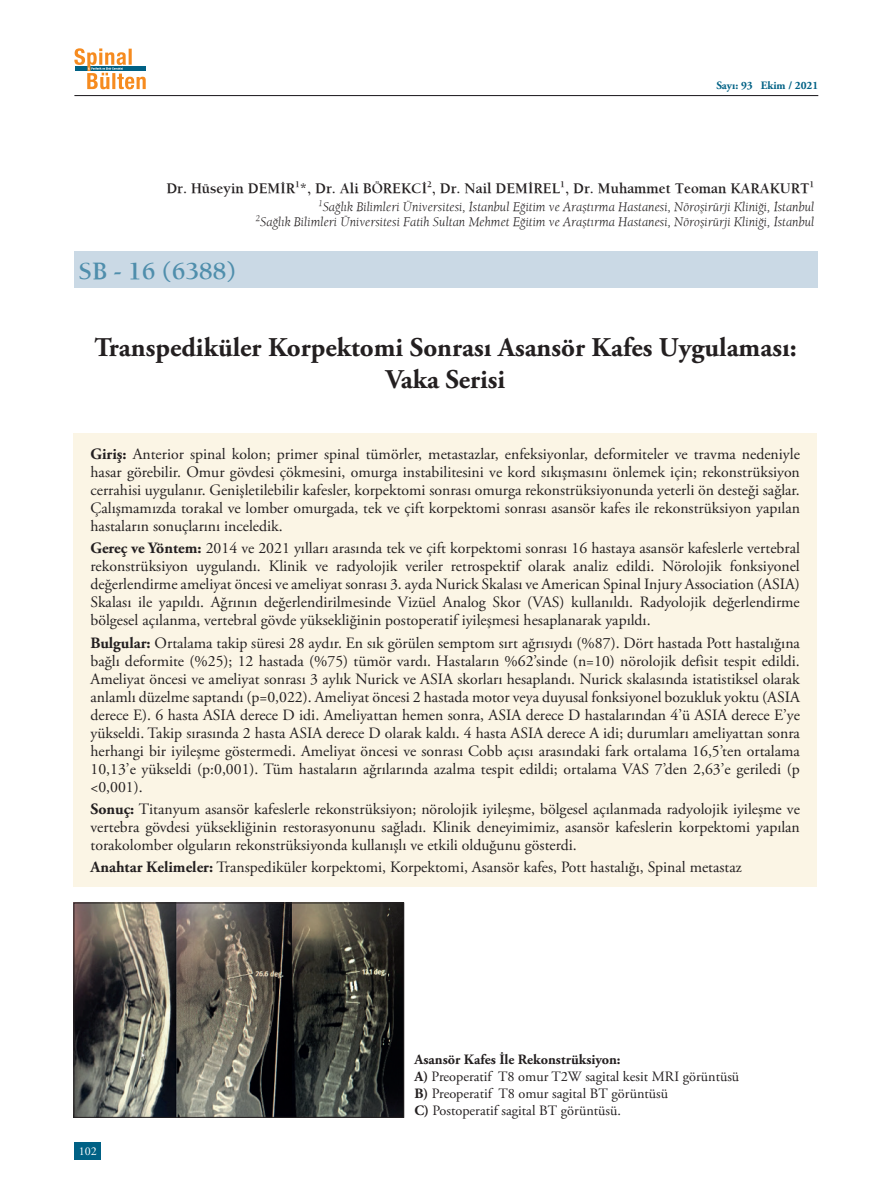
<style>
.page{position:relative;width:893px;height:1191px;background:#fff}
.page>*{position:absolute;margin:0;border:0;box-sizing:border-box;transform-origin:0 0}
.t1{font:700 27px/31.5px "Adobe Garamond Pro";color:#231f20;text-align:center}
.t2{font:700 25.5px "Berkeley";color:#4f8eac}
.t3{font:15.75px/18px "Adobe Garamond Pro";color:#231f20;text-align:justify}
.t4{font:700 15px "Berkeley";color:#231f20}
.t5{font:14.25px/17.1px "Adobe Garamond Pro";color:#231f20}
.t6{font:italic 13.5px/15px "Berkeley";color:#231f20;text-align:right}
.t7{font:12px "Adobe Garamond Pro";color:#fff}
.t8{font:700 11.25px "Adobe Garamond Pro";color:#006185}
.s1{font-weight:700}
</style>
<div class="page">
<div style="left:74px;top:1141px;width:27px;height:18px;background:#006185"></div>
<div style="left:74px;top:251px;width:744px;height:37px;background:#cad9e5"></div>
<hr style="left:74px;top:95px;width:744px;height:1px;background:#171419">
<svg style="left:74px;top:48px;width:72px;height:41px"></svg>
<div style="left:74px;top:433px;width:743px;height:454px;background:#fbf5e5"></div>
<img style="left:76px;top:904px;width:326px;height:211px">
<div style="left:74px;top:902px;width:330px;height:215px;border:1px solid #231f20"></div>
<p class="t8" style="left:716px;top:79px;width:103px">Sayı: 93 Ekim / 2021</p>
<p class="t4" style="left:166px;top:179px;width:650px">Dr. Hüseyin DEMİR<sup>1</sup>*, Dr. Ali BÖREKCİ<sup>2</sup>, Dr. Nail DEMİREL<sup>1</sup>, Dr. Muhammet Teoman KARAKURT<sup>1</sup></p>
<p class="t6" style="left:256px;top:199px;width:560px"><sup>1</sup>Sağlık Bilimleri Üniversitesi, İstanbul Eğitim ve Araştırma Hastanesi, Nöroşirürji Kliniği, İstanbul<br><sup>2</sup>Sağlık Bilimleri Üniversitesi Fatih Sultan Mehmet Eğitim ve Araştırma Hastanesi, Nöroşirürji Kliniği, İstanbul</p>
<h2 class="t2" style="left:78px;top:256px;width:159px">SB - 16 (6388)</h2>
<h1 class="t1" style="left:94px;top:332px;width:704px">Transpediküler Korpektomi Sonrası Asansör Kafes Uygulaması:<br>Vaka Serisi</h1>
<p class="t3" style="left:91px;top:446px;width:711px"><span class="s1">Giriş:</span> Anterior spinal kolon; primer spinal tümörler, metastazlar, enfeksiyonlar, deformiteler ve travma nedeniyle hasar görebilir. Omur gövdesi çökmesini, omurga instabilitesini ve kord sıkışmasını önlemek için; rekonstrüksiyon cerrahisi uygulanır. Genişletilebilir kafesler, korpektomi sonrası omurga rekonstrüksiyonunda yeterli ön desteği sağlar.<br>Çalışmamızda torakal ve lomber omurgada, tek ve çift korpektomi sonrası asansör kafes ile rekonstrüksiyon yapılan hastaların sonuçlarını inceledik.</p>
<p class="t3" style="left:91px;top:540px;width:711px"><span class="s1">Gereç ve Yöntem:</span> 2014 ve 2021 yılları arasında tek ve çift korpektomi sonrası 16 hastaya asansör kafeslerle vertebral rekonstrüksiyon uygulandı. Klinik ve radyolojik veriler retrospektif olarak analiz edildi. Nörolojik fonksiyonel değerlendirme ameliyat öncesi ve ameliyat sonrası 3. ayda Nurick Skalası ve American Spinal Injury Association (ASIA)<br>Skalası ile yapıldı. Ağrının değerlendirilmesinde Vizüel Analog Skor (VAS) kullanıldı. Radyolojik değerlendirme bölgesel açılanma, vertebral gövde yüksekliğinin postoperatif iyileşmesi hesaplanarak yapıldı.</p>
<p class="t3" style="left:91px;top:634px;width:711px"><span class="s1">Bulgular:</span> Ortalama takip süresi 28 aydır. En sık görülen semptom sırt ağrısıydı (%87). Dört hastada Pott hastalığına bağlı deformite (%25); 12 hastada (%75) tümör vardı. Hastaların %62’sinde (n=10) nörolojik defisit tespit edildi.<br>Ameliyat öncesi ve ameliyat sonrası 3 aylık Nurick ve ASIA skorları hesaplandı. Nurick skalasında istatistiksel olarak anlamlı düzelme saptandı (p=0,022). Ameliyat öncesi 2 hastada motor veya duyusal fonksiyonel bozukluk yoktu (ASIA derece E). 6 hasta ASIA derece D idi. Ameliyattan hemen sonra, ASIA derece D hastalarından 4’ü ASIA derece E’ye yükseldi. Takip sırasında 2 hasta ASIA derece D olarak kaldı. 4 hasta ASIA derece A idi; durumları ameliyattan sonra herhangi bir iyileşme göstermedi. Ameliyat öncesi ve sonrası Cobb açısı arasındaki fark ortalama 16,5’ten ortalama 10,13’e yükseldi (p:0,001). Tüm hastaların ağrılarında azalma tespit edildi; ortalama VAS 7’den 2,63’e geriledi (p &lt;0,001).</p>
<p class="t3" style="left:91px;top:800px;width:711px"><span class="s1">Sonuç:</span> Titanyum asansör kafeslerle rekonstrüksiyon; nörolojik iyileşme, bölgesel açılanmada radyolojik iyileşme ve vertebra gövdesi yüksekliğinin restorasyonunu sağladı. Klinik deneyimimiz, asansör kafeslerin korpektomi yapılan torakolomber olguların rekonstrüksiyonda kullanışlı ve etkili olduğunu gösterdi.</p>
<p class="t3" style="left:91px;top:859px;width:653px"><span class="s1">Anahtar Kelimeler:</span> Transpediküler korpektomi, Korpektomi, Asansör kafes, Pott hastalığı, Spinal metastaz</p>
<p class="t7" style="left:79px;top:1143px;width:19px">102</p>
<p class="t5" style="left:414px;top:1051px;width:326px"><span class="s1">Asansör Kafes İle Rekonstrüksiyon:<br>A)</span> Preoperatif T8 omur T2W sagital kesit MRI görüntüsü <span class="s1">B)</span> Preoperatif T8 omur sagital BT görüntüsü<br><span class="s1">C)</span> Postoperatif sagital BT görüntüsü.</p>
</div>
